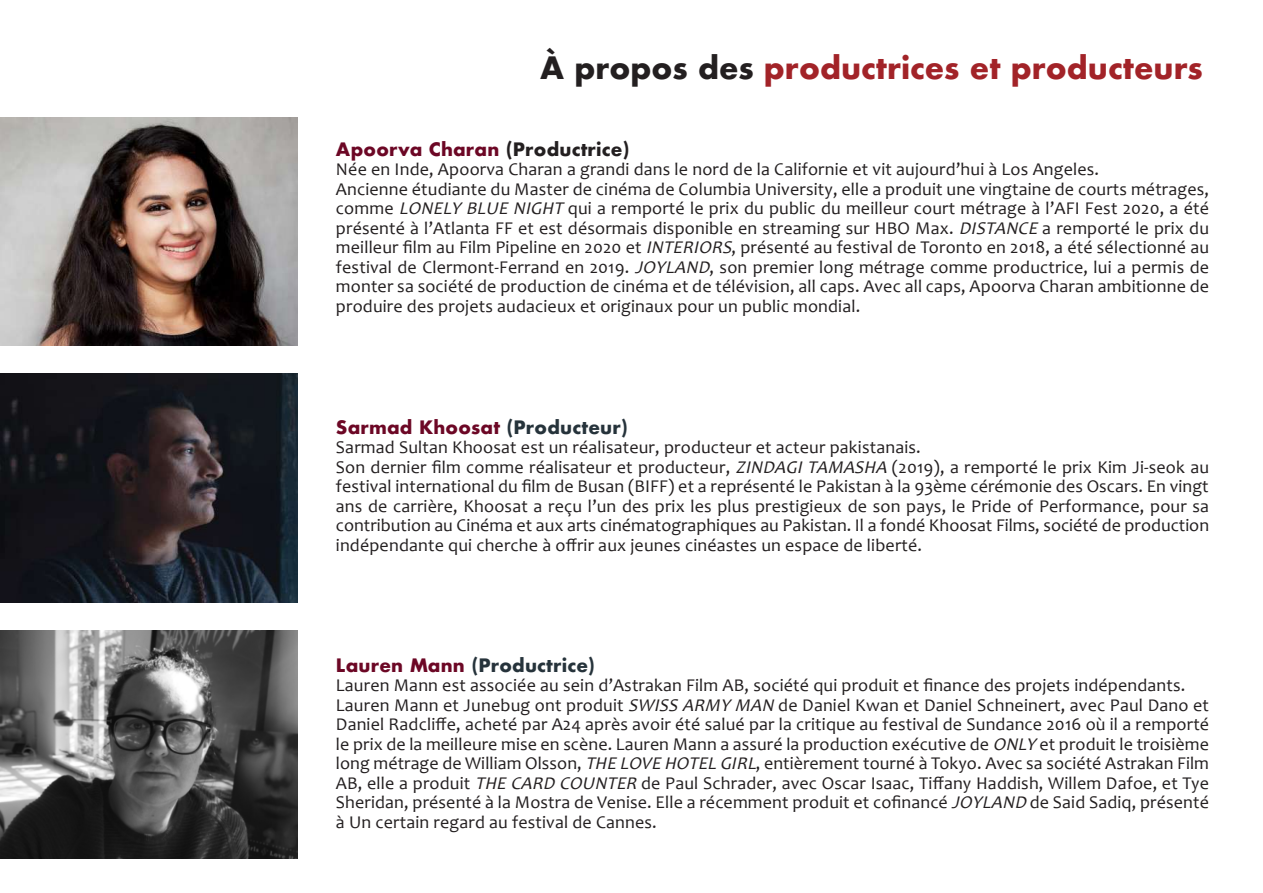
<style>
.page{position:relative;width:1263px;height:893px;background:#fff}
.page>*{position:absolute;margin:0;border:0;box-sizing:border-box;transform-origin:0 0}
.t1{font:700 30px "Futura";color:#a22328}
.t2{font:18px/19.5px "Candara";letter-spacing:.01em;color:#231f20}
.t3{font:700 18px "Futura";letter-spacing:.01em;color:#6c0725}
.t4{font:700 18px "Futura";letter-spacing:.01em;color:#26333b}
.s1{color:#231f20}
.s2{font-style:italic}
.s3{color:#26333b}
.s4{color:#6c0725}
</style>
<div class="page">
<img style="left:0;top:117px;width:298px;height:228px">
<img style="left:0;top:374px;width:298px;height:228px">
<img style="left:0;top:630px;width:298px;height:229px">
<h1 class="t1" style="left:540px;top:46px;width:664px"><span class="s1">À propos des</span> productrices et producteurs</h1>
<p class="t3" style="left:336px;top:136px;width:295px">Apoorva Charan <span class="s1">(Productrice)</span></p>
<p class="t2" style="left:336px;top:159px;width:875px">Née en Inde, Apoorva Charan a grandi dans le nord de la Californie et vit aujourd’hui à Los Angeles.<br>Ancienne étudiante du Master de cinéma de Columbia University, elle a produit une vingtaine de courts métrages, comme <span class="s2">LONELY BLUE NIGHT</span> qui a remporté le prix du public du meilleur court métrage à l’AFI Fest 2020, a été présenté à l’Atlanta FF et est désormais disponible en streaming sur HBO Max. <span class="s2">DISTANCE</span> a remporté le prix du meilleur film au Film Pipeline en 2020 et <span class="s2">INTERIORS</span>, présenté au festival de Toronto en 2018, a été sélectionné au festival de Clermont-Ferrand en 2019. <span class="s2">JOYLAND</span>, son premier long métrage comme productrice, lui a permis de monter sa société de production de cinéma et de télévision, all caps. Avec all caps, Apoorva Charan ambitionne de produire des projets audacieux et originaux pour un public mondial.</p>
<p class="t3" style="left:336px;top:414px;width:293px">Sarmad Khoosat <span class="s3">(Producteur)</span></p>
<p class="t2" style="left:336px;top:437px;width:875px">Sarmad Sultan Khoosat est un réalisateur, producteur et acteur pakistanais.<br>Son dernier film comme réalisateur et producteur, <span class="s2">ZINDAGITAMASHA</span> (2019), a remporté le prix Kim Ji-seok au festival international du film de Busan (BIFF) et a représenté le Pakistan à la 93ème cérémonie des Oscars. En vingt ans de carrière, Khoosat a reçu l’un des prix les plus prestigieux de son pays, le Pride of Performance, pour sa contribution au Cinéma et aux arts cinématographiques au Pakistan. Il a fondé Khoosat Films, société de production indépendante qui cherche à offrir aux jeunes cinéastes un espace de liberté.</p>
<p class="t4" style="left:336px;top:652px;width:261px"><span class="s4">Lauren Mann</span> (Productrice)</p>
<p class="t2" style="left:336px;top:676px;width:875px">Lauren Mann est associée au sein d’Astrakan Film AB, société qui produit et finance des projets indépendants.<br>Lauren Mann et Junebug ont produit <span class="s2">SWISS ARMY MAN</span> de Daniel Kwan et Daniel Schneinert, avec Paul Dano et Daniel Radcliffe, acheté par A24 après avoir été salué par la critique au festival de Sundance 2016 où il a remporté le prix de la meilleure mise en scène. Lauren Mann a assuré la production exécutive de <span class="s2">ONLY</span> et produit le troisième long métrage de William Olsson, <span class="s2">THE LOVE HOTEL GIRL</span>, entièrement tourné à Tokyo. Avec sa société Astrakan Film AB, elle a produit <span class="s2">THE CARD COUNTER</span> de Paul Schrader, avec Oscar Isaac, Tiffany Haddish, Willem Dafoe, et Tye Sheridan, présenté à la Mostra de Venise. Elle a récemment produit et cofinancé <span class="s2">JOYLAND</span> de Said Sadiq, présenté à Un certain regard au festival de Cannes.</p>
</div>
